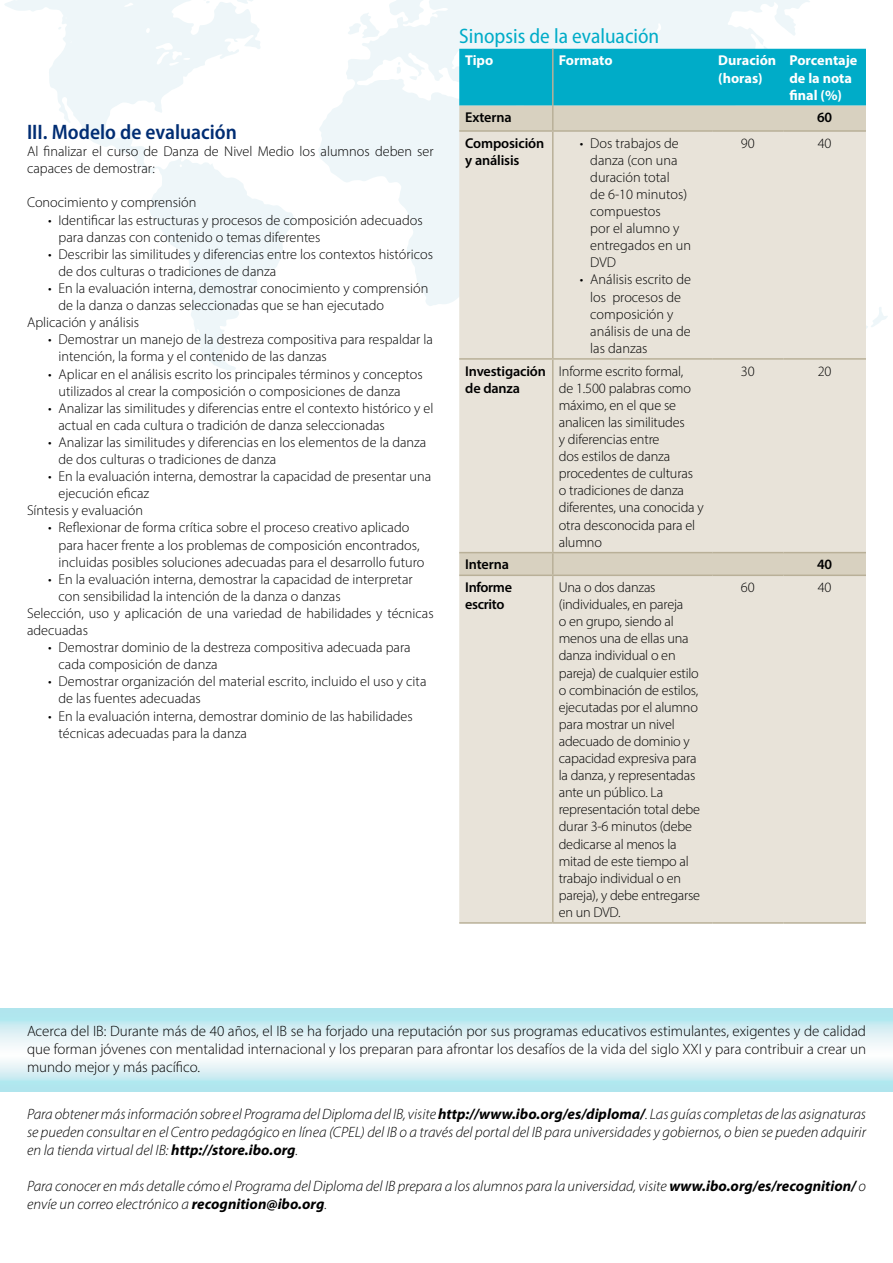
<style>
.page{position:relative;width:893px;height:1263px;background:#fff}
.page>*{position:absolute;margin:0;border:0;box-sizing:border-box;transform-origin:0 0}
.t1{font:600 semi-condensed 21px "Myriad Pro";color:#002d73}
.t2{font:semi-condensed 21px "Myriad Pro";color:#00acc8}
.t3{font:italic 300 15px/18px "Myriad Pro";color:#000;text-align:justify}
.t4{font:300 15px/18px "Myriad Pro";color:#000;text-align:justify}
.t5{font:300 14.25px/17.1px "Myriad Pro";color:#000}
.t6{font:600 14.25px/17.1px "Myriad Pro";letter-spacing:-.01em;color:#000}
.t7{font:700 14.25px/17.1px "Myriad Pro";color:#fff}
.s1{font-weight:700}
</style>
<div class="page">
<svg style="left:318px;top:0;width:492px;height:306px;fill:#eef6f9"></svg>
<svg style="left:409px;top:75px;width:8px;height:5px"></svg>
<svg style="left:397px;top:61px;width:5px;height:14px"></svg>
<svg style="left:348px;top:13px;width:32px;height:26px"></svg>
<svg style="left:4px;top:0;width:290px;height:370px"></svg>
<svg style="left:206px;top:1px;width:4px;height:3px"></svg>
<svg style="left:58px;top:26px;width:3px;height:4px"></svg>
<svg style="left:0;top:1008px;width:893px;height:83px"></svg>
<svg style="left:459px;top:46px;width:407px;height:60px;background:#0db0ca"></svg>
<div style="left:459px;top:106px;width:407px;height:24px;background:#d8d1c0"></div>
<div style="left:459px;top:132px;width:407px;height:790px;background:#e8e3d9"></div>
<hr style="left:552px;top:49px;width:2px;height:57px;background:#b9b098">
<hr style="left:552px;top:106px;width:2px;height:24px;background:#b9b098">
<hr style="left:552px;top:132px;width:2px;height:226px;background:#b9b098">
<hr style="left:552px;top:360px;width:2px;height:192px;background:#b9b098">
<hr style="left:552px;top:553px;width:2px;height:21px;background:#b9b098">
<hr style="left:552px;top:576px;width:2px;height:346px;background:#b9b098">
<hr style="left:459px;top:552px;width:94px;height:1px;background:#b9b098">
<hr style="left:553px;top:552px;width:159px;height:1px;background:#b9b098">
<hr style="left:712px;top:552px;width:71px;height:1px;background:#b9b098">
<hr style="left:783px;top:552px;width:83px;height:1px;background:#b9b098">
<hr style="left:459px;top:574px;width:94px;height:2px;background:#b9b098">
<hr style="left:553px;top:574px;width:159px;height:2px;background:#b9b098">
<hr style="left:712px;top:574px;width:71px;height:2px;background:#b9b098">
<hr style="left:783px;top:574px;width:83px;height:2px;background:#b9b098">
<hr style="left:459px;top:922px;width:94px;height:2px;background:#b9b098">
<hr style="left:553px;top:922px;width:159px;height:2px;background:#b9b098">
<hr style="left:712px;top:922px;width:71px;height:2px;background:#b9b098">
<hr style="left:783px;top:922px;width:83px;height:2px;background:#b9b098">
<hr style="left:459px;top:358px;width:94px;height:2px;background:#b9b098">
<hr style="left:553px;top:358px;width:159px;height:2px;background:#b9b098">
<hr style="left:712px;top:358px;width:71px;height:2px;background:#b9b098">
<hr style="left:783px;top:358px;width:83px;height:2px;background:#b9b098">
<hr style="left:459px;top:130px;width:94px;height:2px;background:#b9b098">
<hr style="left:553px;top:130px;width:159px;height:2px;background:#b9b098">
<hr style="left:712px;top:130px;width:71px;height:2px;background:#b9b098">
<hr style="left:783px;top:130px;width:83px;height:2px;background:#b9b098">
<h1 class="t1" style="left:27px;top:119px;width:211px">III. Modelo de evaluación</h1>
<p class="t5" style="left:27px;top:143px;width:408px">Al finalizar el curso de Danza de Nivel Medio los alumnos deben ser capaces de demostrar:</p>
<p class="t5" style="left:27px;top:194px;width:171px">Conocimiento y comprensión</p>
<p class="t5" style="left:59px;top:211px;width:366px;text-indent:-11px">• Identificar las estructuras y procesos de composición adecuados para danzas con contenido o temas diferentes</p>
<p class="t5" style="left:59px;top:245px;width:376px;text-indent:-11px">• Describir las similitudes y diferencias entre los contextos históricos de dos culturas o tradiciones de danza</p>
<p class="t5" style="left:48px;top:280px;width:382px">• En la evaluación interna, demostrar conocimiento y comprensión</p>
<p class="t5" style="left:59px;top:297px;width:327px">de la danza o danzas seleccionadas que se han ejecutado</p>
<p class="t5" style="left:27px;top:314px;width:114px">Aplicación y análisis</p>
<p class="t5" style="left:59px;top:331px;width:376px;text-indent:-11px">• Demostrar un manejo de la destreza compositiva para respaldar la intención, la forma y el contenido de las danzas</p>
<p class="t5" style="left:59px;top:365px;width:366px;text-indent:-11px">• Aplicar en el análisis escrito los principales términos y conceptos utilizados al crear la composición o composiciones de danza</p>
<p class="t5" style="left:59px;top:399px;width:377px;text-indent:-11px">• Analizar las similitudes y diferencias entre el contexto histórico y el actual en cada cultura o tradición de danza seleccionadas</p>
<p class="t5" style="left:59px;top:433px;width:369px;text-indent:-11px">• Analizar las similitudes y diferencias en los elementos de la danza de dos culturas o tradiciones de danza</p>
<p class="t5" style="left:48px;top:468px;width:385px">• En la evaluación interna, demostrar la capacidad de presentar una</p>
<p class="t5" style="left:59px;top:485px;width:92px">ejecución eficaz</p>
<p class="t5" style="left:27px;top:502px;width:118px">Síntesis y evaluación</p>
<p class="t5" style="left:59px;top:519px;width:367px;text-indent:-11px">• Reflexionar de forma crítica sobre el proceso creativo aplicado para hacer frente a los problemas de composición encontrados, incluidas posibles soluciones adecuadas para el desarrollo futuro</p>
<p class="t5" style="left:48px;top:570px;width:366px">• En la evaluación interna, demostrar la capacidad de interpretar</p>
<p class="t5" style="left:59px;top:587px;width:284px">con sensibilidad la intención de la danza o danzas</p>
<p class="t5" style="left:27px;top:604px;width:408px">Selección, uso y aplicación de una variedad de habilidades y técnicas</p>
<p class="t5" style="left:27px;top:622px;width:63px">adecuadas</p>
<p class="t5" style="left:59px;top:639px;width:354px;text-indent:-11px">• Demostrar dominio de la destreza compositiva adecuada para cada composición de danza</p>
<p class="t5" style="left:59px;top:673px;width:369px;text-indent:-11px">• Demostrar organización del material escrito, incluido el uso y cita de las fuentes adecuadas</p>
<p class="t5" style="left:59px;top:707px;width:356px;text-indent:-11px">• En la evaluación interna, demostrar dominio de las habilidades técnicas adecuadas para la danza</p>
<h1 class="t2" style="left:459px;top:23px;width:202px">Sinopsis de la evaluación</h1>
<p class="t7" style="left:465px;top:52px;width:30px">Tipo</p>
<p class="t7" style="left:559px;top:52px;width:55px">Formato</p>
<p class="t7" style="left:718px;top:52px;width:59px">Duración (horas)</p>
<p class="t7" style="left:789px;top:52px;width:69px">Porcentaje de la nota final (%)</p>
<p class="t6" style="left:465px;top:109px;width:48px">Externa</p>
<p class="t6" style="left:817px;top:109px;width:17px">60</p>
<p class="t6" style="left:465px;top:134px;width:81px">Composición y análisis</p>
<p class="t5" style="left:590px;top:134px;width:102px;text-indent:-11px">• Dos trabajos de danza (con una duración total<br>de 6-10 minutos) compuestos<br>por el alumno y entregados en un<br>DVD</p>
<p class="t5" style="left:590px;top:271px;width:102px;text-indent:-11px">• Análisis escrito de los procesos de composición y análisis de una de las danzas</p>
<p class="t5" style="left:741px;top:134px;width:15px">90</p>
<p class="t5" style="left:818px;top:134px;width:15px">40</p>
<p class="t6" style="left:465px;top:362px;width:82px">Investigación de danza</p>
<p class="t5" style="left:559px;top:362px;width:147px">Informe escrito formal,<br>de 1.500 palabras como máximo, en el que se analicen las similitudes<br>y diferencias entre<br>dos estilos de danza procedentes de culturas o tradiciones de danza diferentes, una conocida y otra desconocida para el alumno</p>
<p class="t5" style="left:741px;top:362px;width:15px">30</p>
<p class="t5" style="left:818px;top:362px;width:15px">20</p>
<p class="t6" style="left:465px;top:556px;width:45px">Interna</p>
<p class="t6" style="left:817px;top:556px;width:17px">40</p>
<p class="t6" style="left:465px;top:578px;width:48px">Informe escrito</p>
<p class="t5" style="left:559px;top:578px;width:143px">Una o dos danzas (individuales, en pareja<br>o en grupo, siendo al menos una de ellas una danza individual o en pareja) de cualquier estilo o combinación de estilos, ejecutadas por el alumno para mostrar un nivel adecuado de dominio y capacidad expresiva para la danza, y representadas ante un público. La representación total debe durar 3-6 minutos (debe dedicarse al menos la mitad de este tiempo al trabajo individual o en pareja), y debe entregarse en un DVD.</p>
<p class="t5" style="left:741px;top:578px;width:15px">60</p>
<p class="t5" style="left:818px;top:578px;width:15px">40</p>
<p class="t4" style="left:27px;top:1022px;width:840px">Acerca del IB: Durante más de 40 años, el IB se ha forjado una reputación por sus programas educativos estimulantes, exigentes y de calidad que forman jóvenes con mentalidad internacional y los preparan para afrontar los desafíos de la vida del siglo XXI y para contribuir a crear un mundo mejor y más pacífico.</p>
<p class="t3" style="left:27px;top:1105px;width:840px">Para obtener más información sobre el Programa del Diploma del IB, visite <span class="s1">http://www.ibo.org/es/diploma/</span>. Las guías completas de las asignaturas se pueden consultar en el Centro pedagógico en línea (CPEL) del IB o a través del portal del IB para universidades y gobiernos, o bien se pueden adquirir en la tienda virtual del IB: <span class="s1">http://store.ibo.org</span>.</p>
<p class="t3" style="left:27px;top:1177px;width:840px">Para conocer en más detalle cómo el Programa del Diploma del IB prepara a los alumnos para la universidad, visite <span class="s1">www.ibo.org/es/recognition/</span> o envíe un correo electrónico a <span class="s1">recognition@ibo.org</span>.</p>
</div>
